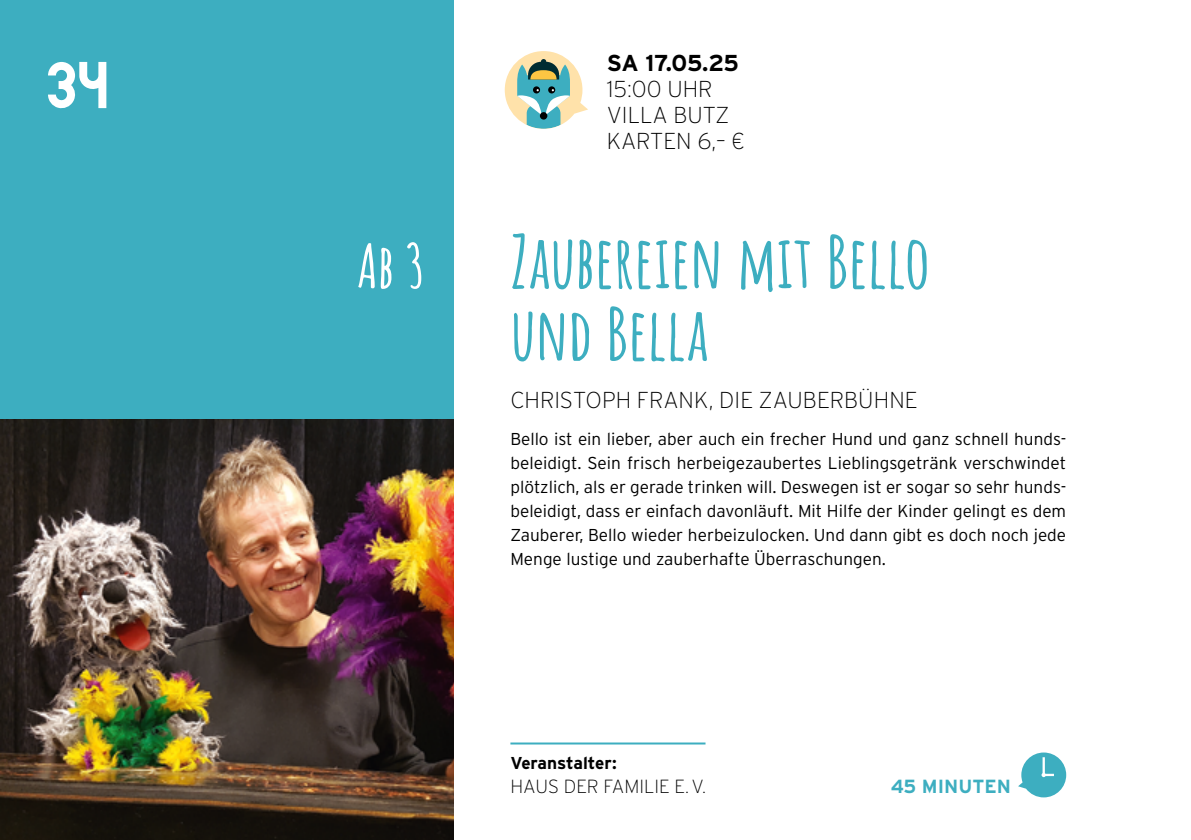
<style>
.page{position:relative;width:1191px;height:840px;background:#fff}
.page>*{position:absolute;margin:0;border:0;box-sizing:border-box;transform-origin:0 0}
.t1{font:700 72px/72px "Amatic SC";letter-spacing:-.01em;color:#3daec0}
.t2{font:700 66px "Gilbert";color:#fff}
.t3{font:700 60px "Amatic SC";color:#fff}
.t4{font:200 23px/26px "Interstate";color:#000}
.t5{font:700 23px "Interstate";letter-spacing:-.015em;color:#000}
.t6{font:200 19px "Interstate";color:#000}
.t7{font:700 19px "Interstate";color:#3daec0}
.t8{font:300 17.2px/24px "Interstate";color:#000;text-align:justify}
.t9{font:700 17.2px "Interstate";color:#000}
</style>
<div class="page">
<svg style="left:1018px;top:752px;width:48px;height:45px"></svg>
<div style="left:0;top:0;width:454px;height:839px;background:#3daec0"></div>
<svg style="left:505px;top:51px;width:83px;height:78px"></svg>
<img style="left:0;top:420px;width:454px;height:419px">
<hr style="left:510px;top:742px;width:195px;height:2px;background:#3daec0">
<h2 class="t2" style="left:45px;top:41px;width:65px">34</h2>
<h3 class="t3" style="left:357px;top:220px;width:70px">Ab 3</h3>
<h3 class="t5" style="left:607px;top:50px;width:133px">SA 17.05.25</h3>
<h3 class="t4" style="left:607px;top:76px;width:140px">15:00 UHR<br>VILLA BUTZ<br>KARTEN 6,– €</h3>
<h1 class="t1" style="left:510px;top:221px;width:421px">Zaubereien mit Bello und Bella</h1>
<h3 class="t4" style="left:510px;top:387px;width:409px">CHRISTOPH FRANK, DIE ZAUBERBÜHNE</h3>
<p class="t8" style="left:510px;top:426px;width:557px">Bello ist ein lieber, aber auch ein frecher Hund und ganz schnell hunds&shy;beleidigt. Sein frisch herbeigezaubertes Lieblingsgetränk verschwindet plötzlich, als er gerade trinken will. Deswegen ist er sogar so sehr hunds&shy;beleidigt, dass er einfach davonläuft. Mit Hilfe der Kinder gelingt es dem Zauberer, Bello wieder herbeizulocken. Und dann gibt es doch noch jede Menge lustige und zauberhafte Überraschungen.</p>
<p class="t9" style="left:510px;top:752px;width:108px">Veranstalter:</p>
<p class="t6" style="left:510px;top:775px;width:197px">HAUS DER FAMILIE E. V.</p>
<p class="t7" style="left:890px;top:775px;width:122px">45 MINUTEN</p>
</div>
